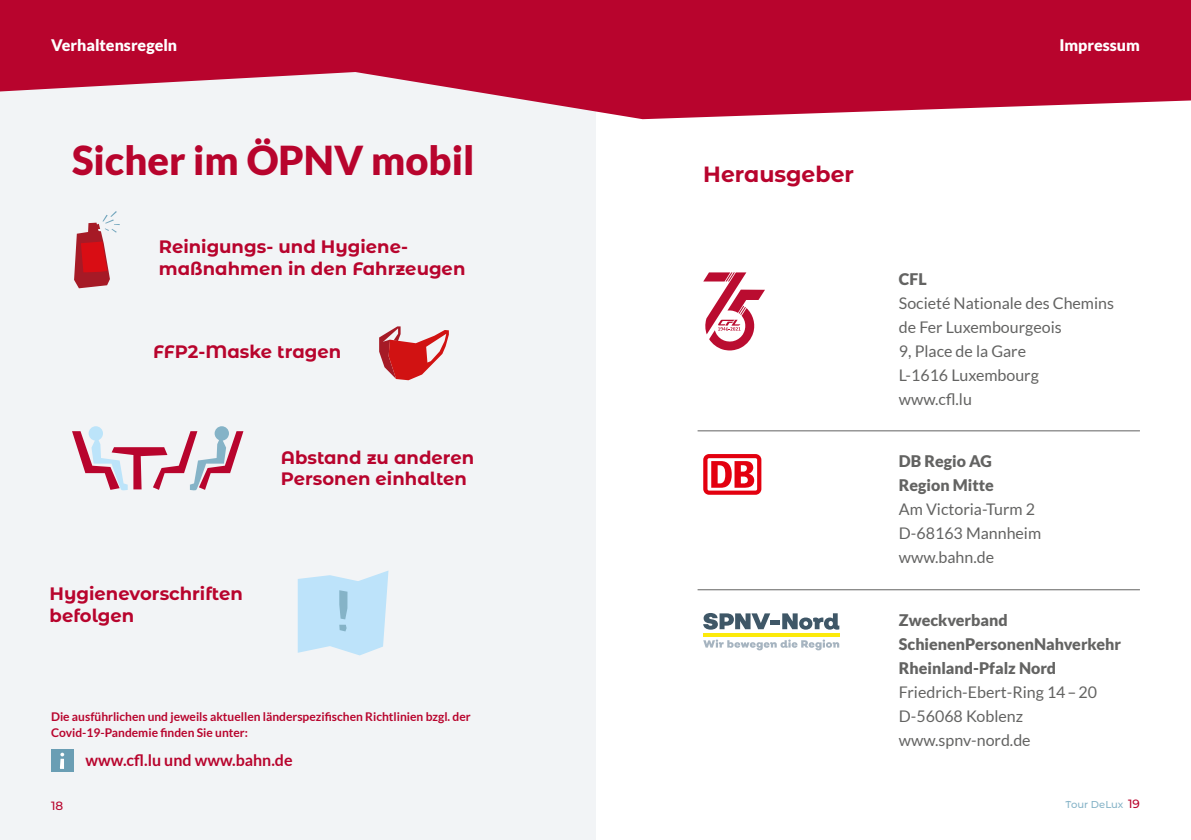
<style>
.page{position:relative;width:1191px;height:840px;background:#fff}
.page>*{position:absolute;margin:0;border:0;box-sizing:border-box;transform-origin:0 0}
.t1{font:900 39.8px "Lato";color:#b8042d}
.t2{font:700 22px "Montserrat Alternates";color:#b8042d}
.t3{font:700 18px/21.6px "Montserrat Alternates";color:#b8042d}
.t4{font:16px/24px "Lato";color:#636362}
.t5{font:900 16px/24px "Lato";color:#636362}
.t6{font:900 16px "Lato";color:#fff}
.t7{font:700 16px "Lato";color:#b8042d}
.t8{font:700 12px/16px "Lato";color:#b8042d}
.t9{font:500 12px "Montserrat Alternates";color:#b8042d}
.t10{font:500 10px "Montserrat Alternates";color:#85b3c7}
.s1{font-size:12px;color:#b8042d}
</style>
<div class="page">
<div style="left:0;top:0;width:595px;height:839px;background:#f2f4f6"></div>
<svg style="left:0;top:0;width:1191px;height:119px;fill:#b8042d"></svg>
<svg style="left:703px;top:613px;width:136px;height:16px"></svg>
<svg style="left:703px;top:639px;width:136px;height:11px"></svg>
<svg style="left:703px;top:633px;width:136px;height:3px"></svg>
<svg style="left:703px;top:454px;width:58px;height:40px"></svg>
<hr style="left:697px;top:430px;width:443px;height:1px;background:#636362">
<hr style="left:697px;top:589px;width:443px;height:1px;background:#636362">
<svg style="left:74px;top:211px;width:46px;height:77px"></svg>
<svg style="left:379px;top:326px;width:70px;height:54px"></svg>
<svg style="left:72px;top:426px;width:171px;height:64px"></svg>
<svg style="left:298px;top:571px;width:90px;height:84px;background:#c3e3f7"></svg>
<div style="left:51px;top:749px;width:22px;height:22px;background:#6a9eb4"></div>
<svg style="left:60px;top:752px;width:4px;height:16px"></svg>
<svg style="left:703px;top:272px;width:62px;height:78px"></svg>
<p class="t6" style="left:51px;top:36px;width:128px">Verhaltensregeln</p>
<h1 class="t1" style="left:72px;top:137px;width:404px">Sicher im ÖPNV mobil</h1>
<p class="t3" style="left:159px;top:235px;width:308px">Reinigungs- und Hygiene&shy;maßnahmen in den Fahrzeugen</p>
<p class="t3" style="left:153px;top:339px;width:189px">FFP2-Maske tragen</p>
<p class="t3" style="left:50px;top:581px;width:195px">Hygienevorschriften befolgen</p>
<p class="t3" style="left:281px;top:445px;width:195px">Abstand zu anderen<br>Personen einhalten</p>
<p class="t8" style="left:51px;top:708px;width:421px">Die ausführlichen und jeweils aktuellen länderspezifischen Richtlinien bzgl. der<br>Covid-19-Pandemie finden Sie unter:</p>
<p class="t7" style="left:86px;top:750px;width:208px">www.cfl.lu und www.bahn.de</p>
<h2 class="t2" style="left:703px;top:158px;width:152px">Herausgeber</h2>
<p class="t6" style="left:1059px;top:36px;width:82px">Impressum</p>
<p class="t5" style="left:899px;top:267px;width:29px">CFL</p>
<p class="t4" style="left:899px;top:291px;width:217px">Societé Nationale des Chemins de Fer Luxembourgeois<br>9, Place de la Gare<br>L-1616 Luxembourg www.cfl.lu</p>
<p class="t5" style="left:899px;top:448px;width:97px">DB Regio AG<br>Region Mitte</p>
<p class="t4" style="left:899px;top:497px;width:144px">Am Victoria-Turm 2<br>D-68163 Mannheim www.bahn.de</p>
<p class="t5" style="left:899px;top:607px;width:223px">Zweckverband<br>SchienenPersonenNahverkehr<br>Rheinland-Pfalz Nord</p>
<p class="t4" style="left:899px;top:679px;width:200px">Friedrich-Ebert-Ring 14–20<br>D-56068 Koblenz www.spnv-nord.de</p>
<p class="t9" style="left:51px;top:797px;width:14px">18</p>
<p class="t10" style="left:1065px;top:797px;width:76px">Tour DeLux <span class="s1">19</span></p>
</div>
